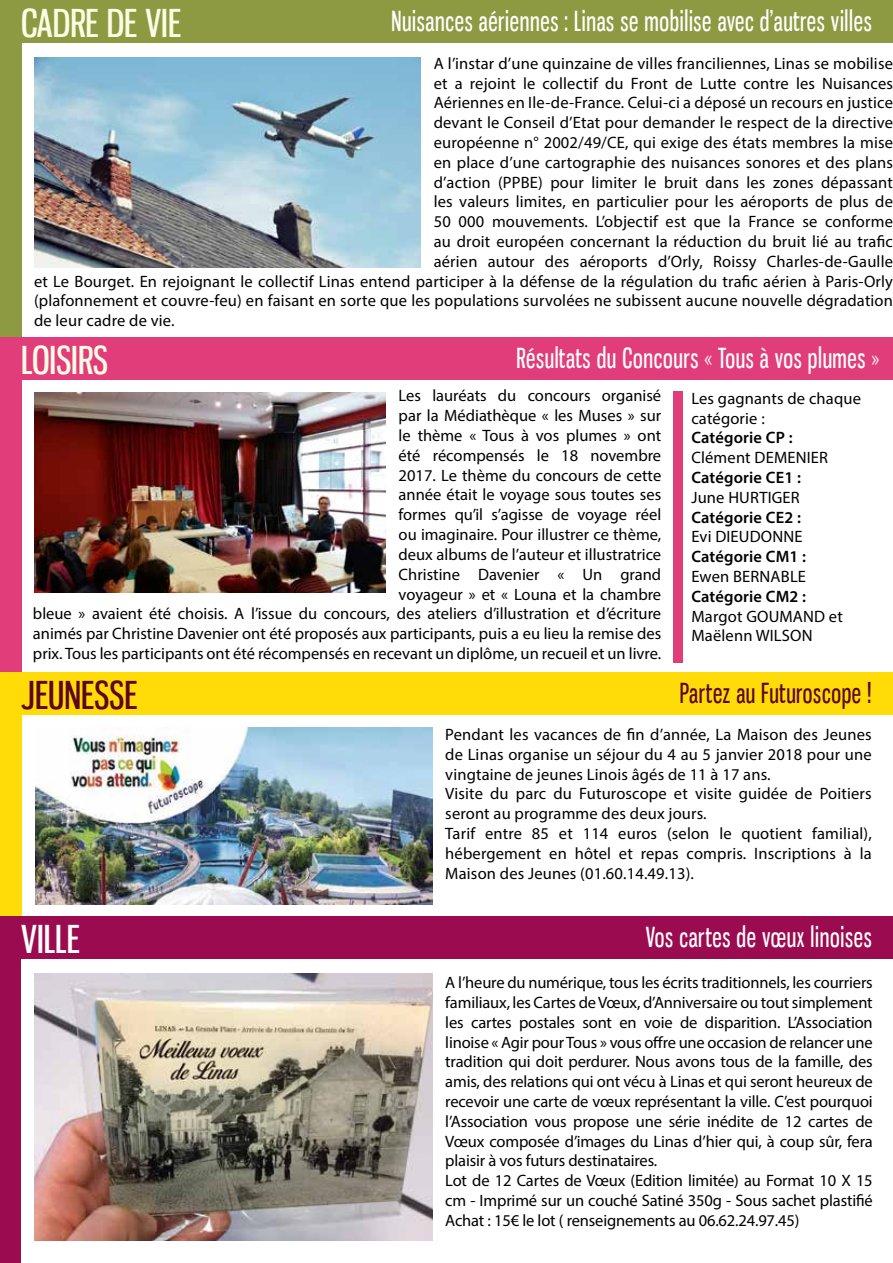
<style>
.page{position:relative;width:893px;height:1263px;background:#fff}
.page>*{position:absolute;margin:0;border:0;box-sizing:border-box;transform-origin:0 0}
.t1{font:37.5px "Gnuolane Free";color:#fcfce4}
.t2{font:37.5px "Gnuolane Free";color:#5d051b}
.t3{font:37.5px "Gnuolane Free";color:#fff}
.t4{font:27px "Gnuolane Free";letter-spacing:.03em;color:#fff;scale:.83 1}
.t5{font:27px "Gnuolane Free";letter-spacing:.03em;color:#5d051b;scale:.83 1}
.t6{font:16.5px/19.8px "Myriad Pro";color:#000}
.t7{font:600 16.5px "Myriad Pro";letter-spacing:.01em;color:#000}
</style>
<div class="page">
<div style="left:0;top:916px;width:20px;height:347px;background:#9b0b50"></div>
<div style="left:0;top:342px;width:21px;height:330px;background:#e03d7a"></div>
<div style="left:673px;top:391px;width:9px;height:272px;background:#e03d7a"></div>
<div style="left:0;top:677px;width:21px;height:274px;background:#ffdc08"></div>
<hr style="left:892px;top:0;width:1px;height:539px;background:#a51c20">
<div style="left:0;top:0;width:893px;height:43px;background:#8d9a42"></div>
<div style="left:0;top:33px;width:21px;height:311px;background:#8d9a42"></div>
<img style="left:34px;top:57px;width:387px;height:210px">
<div style="left:0;top:337px;width:893px;height:43px;background:#e03d7a"></div>
<div style="left:0;top:672px;width:893px;height:43px;background:#ffdc08"></div>
<img style="left:34px;top:392px;width:352px;height:200px">
<div style="left:0;top:916px;width:893px;height:43px;background:#9b0b50"></div>
<img style="left:35px;top:727px;width:398px;height:177px">
<img style="left:34px;top:974px;width:399px;height:267px">
<h1 class="t1" style="left:21px;top:0;width:161px">CADRE DE VIE</h1>
<h2 class="t4" style="left:391px;top:4px;width:580px">Nuisances aériennes : Linas se mobilise avec d’autres villes</h2>
<p class="t6" style="left:434px;top:53px;width:461px">A l’instar d’une quinzaine de villes franciliennes, Linas se mobilise</p>
<p class="t6" style="left:434px;top:73px;width:461px">et a rejoint le collectif du Front de Lutte contre les Nuisances</p>
<p class="t6" style="left:434px;top:93px;width:461px">Aériennes en Ile-de-France. Celui-ci a déposé un recours en justice</p>
<p class="t6" style="left:434px;top:112px;width:461px">devant le Conseil d’Etat pour demander le respect de la directive</p>
<p class="t6" style="left:434px;top:132px;width:461px">européenne n° 2002/49/CE, qui exige des états membres la mise</p>
<p class="t6" style="left:434px;top:152px;width:461px">en place d’une cartographie des nuisances sonores et des plans</p>
<p class="t6" style="left:434px;top:172px;width:461px">d’action (PPBE) pour limiter le bruit dans les zones dépassant</p>
<p class="t6" style="left:434px;top:192px;width:461px">les valeurs limites, en particulier pour les aéroports de plus de</p>
<p class="t6" style="left:434px;top:211px;width:461px">50 000 mouvements. L’objectif est que la France se conforme</p>
<p class="t6" style="left:434px;top:231px;width:461px">au droit européen concernant la réduction du bruit lié au trafic</p>
<p class="t6" style="left:434px;top:251px;width:461px">aérien autour des aéroports d’Orly, Roissy Charles-de-Gaulle</p>
<p class="t6" style="left:34px;top:271px;width:860px">et Le Bourget. En rejoignant le collectif Linas entend participer à la défense de la régulation du trafic aérien à Paris-Orly</p>
<p class="t6" style="left:34px;top:291px;width:860px">(plafonnement et couvre-feu) en faisant en sorte que les populations survolées ne subissent aucune nouvelle dégradation</p>
<p class="t6" style="left:34px;top:310px;width:142px">de leur cadre de vie.</p>
<h1 class="t1" style="left:21px;top:337px;width:88px">LOISIRS</h1>
<h2 class="t4" style="left:516px;top:341px;width:439px">Résultats du Concours « Tous à vos plumes »</h2>
<p class="t6" style="left:33px;top:386px;width:630px;text-align:right">Les lauréats du concours organisé<br>par la Médiathèque « les Muses » sur<br>le thème « Tous à vos plumes » ont<br>été récompensés le 18 novembre<br>2017. Le thème du concours de cette<br>année était le voyage sous toutes ses<br>formes qu’il s’agisse de voyage réel<br>ou imaginaire. Pour illustrer ce thème,<br>deux albums de l’auteur et illustratrice<br>Christine Davenier « Un grand<br>voyageur » et « Louna et la chambre<br>bleue » avaient été choisis. A l’issue du concours, des ateliers d’illustration et d’écriture animés par Christine Davenier ont été proposés aux participants, puis a eu lieu la remise des prix. Tous les participants ont été récompensés en recevant un diplôme, un recueil et un livre.</p>
<h1 class="t2" style="left:21px;top:672px;width:118px">JEUNESSE</h1>
<p class="t6" style="left:691px;top:388px;width:171px">Les gagnants de chaque catégorie :</p>
<p class="t7" style="left:691px;top:427px;width:103px">Catégorie CP :</p>
<p class="t6" style="left:691px;top:448px;width:138px">Clément DEMENIER</p>
<p class="t7" style="left:691px;top:467px;width:111px">Catégorie CE1 :</p>
<p class="t6" style="left:691px;top:487px;width:110px">June HURTIGER</p>
<p class="t7" style="left:691px;top:507px;width:111px">Catégorie CE2 :</p>
<p class="t6" style="left:691px;top:527px;width:113px">Evi DIEUDONNE</p>
<p class="t7" style="left:691px;top:546px;width:116px">Catégorie CM1 :</p>
<p class="t6" style="left:691px;top:566px;width:116px">Ewen BERNABLE</p>
<p class="t7" style="left:691px;top:586px;width:116px">Catégorie CM2 :</p>
<p class="t6" style="left:691px;top:606px;width:153px">Margot GOUMAND et<br>Maëlenn WILSON</p>
<h2 class="t5" style="left:680px;top:676px;width:233px">Partez au Futuroscope !</h2>
<p class="t6" style="left:445px;top:724px;width:428px">Pendant les vacances de fin d’année, La Maison des Jeunes de Linas organise un séjour du 4 au 5 janvier 2018 pour une vingtaine de jeunes Linois âgés de 11 à 17 ans.<br>Visite du parc du Futuroscope et visite guidée de Poitiers seront au programme des deux jours.<br>Tarif entre 85 et 114 euros (selon le quotient familial), hébergement en hôtel et repas compris. Inscriptions à la Maison des Jeunes (01.60.14.49.13).</p>
<h1 class="t3" style="left:21px;top:916px;width:60px">VILLE</h1>
<h2 class="t4" style="left:646px;top:920px;width:274px">Vos cartes de vœux linoises</h2>
<p class="t6" style="left:445px;top:972px;width:429px">A l’heure du numérique, tous les écrits traditionnels, les courriers familiaux, les Cartes de Vœux, d’Anniversaire ou tout simplement les cartes postales sont en voie de disparition. L’Association linoise « Agir pour Tous » vous offre une occasion de relancer une tradition qui doit perdurer. Nous avons tous de la famille, des amis, des relations qui ont vécu à Linas et qui seront heureux de recevoir une carte de vœux représentant la ville. C’est pourquoi l’Association vous propose une série inédite de 12 cartes de Vœux composée d’images du Linas d’hier qui, à coup sûr, fera plaisir à vos futurs destinataires.<br>Lot de 12 Cartes de Vœux (Edition limitée) au Format 10 X 15 cm - Imprimé sur un couché Satiné 350g - Sous sachet plastifié Achat : 15€ le lot ( renseignements au 06.62.24.97.45)</p>
</div>
